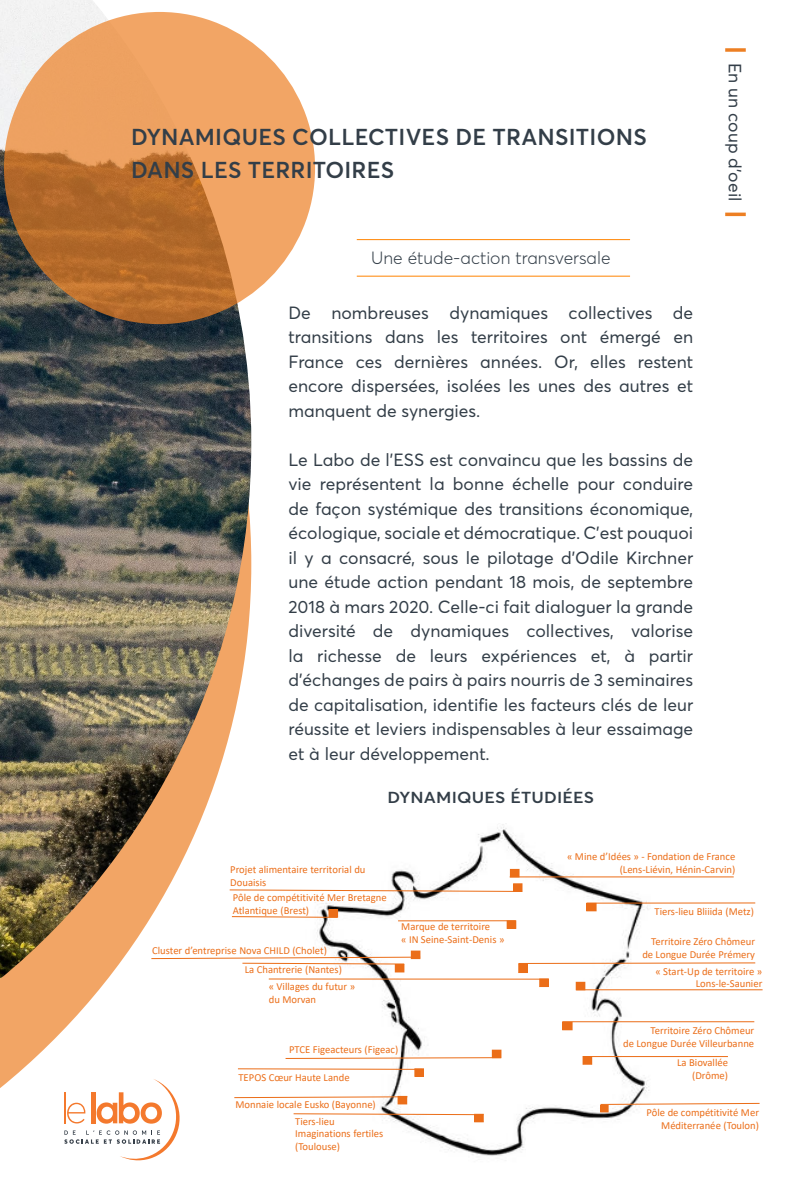
<style>
.page{position:relative;width:794px;height:1191px;background:#fff}
.page>*{position:absolute;margin:0;border:0;box-sizing:border-box;transform-origin:0 0}
.t1{font:600 22.75px/33.2px "Averta Std";letter-spacing:.01em;color:#333e48}
.t2{font:17.5px/24.5px "Averta Std";color:#333e48;text-align:justify}
.t3{font:300 17.5px "Averta Std";color:#333e48}
.t4{font:600 15.75px "Averta Std";letter-spacing:.01em;color:#333e48;scale:1.1 1}
.t5{font:10.67px/13px "Calibri";color:#eb6e19;text-align:right}
</style>
<div class="page">
<img style="left:305px;top:824px;width:353px;height:332px">
<div style="left:576px;top:982px;width:9px;height:7px;background:#eb6e19"></div>
<hr style="left:576px;top:989px;width:186px;height:1px;background:#eb6e19">
<div style="left:492px;top:1050px;width:9px;height:7px;background:#eb6e19"></div>
<div style="left:492px;top:1049px;width:9px;height:9px;border:1px solid #eb6e19"></div>
<svg style="left:290px;top:1057px;width:211px;height:1px"></svg>
<div style="left:510px;top:869px;width:9px;height:8px;background:#eb6e19"></div>
<hr style="left:510px;top:876px;width:223px;height:1px;background:#eb6e19">
<div style="left:562px;top:1022px;width:10px;height:7px;background:#eb6e19"></div>
<div style="left:562px;top:1022px;width:10px;height:8px;border:1px solid #eb6e19"></div>
<hr style="left:562px;top:1021px;width:192px;height:1px;background:#eb6e19">
<div style="left:398px;top:1096px;width:9px;height:8px;background:#eb6e19"></div>
<svg style="left:251px;top:1096px;width:157px;height:2px"></svg>
<div style="left:513px;top:883px;width:9px;height:8px;background:#eb6e19"></div>
<div style="left:513px;top:883px;width:9px;height:8px;border:1px solid #eb6e19"></div>
<svg style="left:251px;top:889px;width:271px;height:2px"></svg>
<div style="left:519px;top:963px;width:8px;height:9px;background:#eb6e19"></div>
<div style="left:518px;top:963px;width:10px;height:10px;border:1px solid #eb6e19"></div>
<svg style="left:518px;top:962px;width:237px;height:1px"></svg>
<div style="left:411px;top:951px;width:9px;height:7px;background:#eb6e19"></div>
<div style="left:411px;top:950px;width:9px;height:9px;border:1px solid #eb6e19"></div>
<div style="left:329px;top:909px;width:8px;height:8px;background:#eb6e19"></div>
<div style="left:328px;top:909px;width:10px;height:8px;border:1px solid #eb6e19"></div>
<svg style="left:251px;top:916px;width:87px;height:1px"></svg>
<div style="left:587px;top:903px;width:9px;height:7px;background:#eb6e19"></div>
<div style="left:586px;top:903px;width:10px;height:8px;border:1px solid #eb6e19"></div>
<hr style="left:586px;top:902px;width:169px;height:1px;background:#eb6e19">
<div style="left:583px;top:1056px;width:8px;height:8px;background:#eb6e19"></div>
<div style="left:582px;top:1056px;width:10px;height:8px;border:1px solid #eb6e19"></div>
<hr style="left:583px;top:1056px;width:145px;height:1px;background:#eb6e19">
<div style="left:415px;top:1068px;width:8px;height:8px;background:#eb6e19"></div>
<div style="left:414px;top:1068px;width:10px;height:8px;border:1px solid #eb6e19"></div>
<svg style="left:251px;top:1068px;width:171px;height:1px"></svg>
<div style="left:540px;top:979px;width:8px;height:7px;background:#eb6e19"></div>
<div style="left:539px;top:978px;width:10px;height:9px;border:1px solid #eb6e19"></div>
<hr style="left:269px;top:978px;width:279px;height:1px;background:#eb6e19">
<div style="left:507px;top:921px;width:9px;height:7px;background:#eb6e19"></div>
<hr style="left:398px;top:920px;width:118px;height:1px;background:#eb6e19">
<div style="left:395px;top:964px;width:9px;height:8px;background:#eb6e19"></div>
<svg style="left:251px;top:956px;width:169px;height:8px"></svg>
<div style="left:600px;top:1105px;width:8px;height:6px;background:#eb6e19"></div>
<div style="left:600px;top:1105px;width:8px;height:7px;border:1px solid #eb6e19"></div>
<svg style="left:600px;top:1103px;width:160px;height:1px"></svg>
<div style="left:474px;top:1114px;width:9px;height:7px;background:#eb6e19"></div>
<div style="left:474px;top:1114px;width:9px;height:8px;border:1px solid #eb6e19"></div>
<svg style="left:293px;top:1113px;width:190px;height:2px"></svg>
<svg style="left:0;top:979px;width:251px;height:182px"></svg>
<img style="left:0;top:0;width:251px;height:979px">
<svg style="left:4px;top:12px;width:311px;height:312px;background:#d88c4c"></svg>
<hr style="left:357px;top:276px;width:273px;height:1px;background:#ff8300">
<hr style="left:357px;top:239px;width:273px;height:1px;background:#ff8300">
<svg style="left:725px;top:48px;width:20px;height:4px"></svg>
<hr style="left:725px;top:213px;width:20px;height:3px;background:#ed7f23">
<h1 class="t1" style="left:131px;top:120px;width:517px">DYNAMIQUES COLLECTIVES DE TRANSITIONS<br>DANS LES TERRITOIRES</h1>
<p class="t3" style="left:371px;top:247px;width:241px">Une étude-action transversale</p>
<p class="t2" style="left:288px;top:300px;width:406px">De nombreuses dynamiques collectives de transitions dans les territoires ont émergé en France ces dernières années. Or, elles restent encore dispersées, isolées les unes des autres et manquent de synergies.</p>
<p class="t2" style="left:288px;top:447px;width:406px">Le Labo de l’ESS est convaincu que les bassins de vie représentent la bonne échelle pour conduire de façon systémique des transitions économique, écologique, sociale et démocratique. C’est pouquoi il y a consacré, sous le pilotage d’Odile Kirchner une étude action pendant 18 mois, de septembre 2018 à mars 2020. Celle-ci fait dialoguer la grande diversité de dynamiques collectives, valorise la richesse de leurs expériences et, à partir d’échanges de pairs à pairs nourris de 3 seminaires de capitalisation, identifie les facteurs clés de leur réussite et leviers indispensables à leur essaimage et à leur développement.</p>
<p class="t4" style="left:388px;top:787px;width:189px">DYNAMIQUES ÉTUDIÉES</p>
<p class="t2" style="left:747px;top:63px;width:140px;rotate:90deg">En un coup d’oeil</p>
<p class="t5" style="left:230px;top:862px;width:137px;text-align:left">Projet alimentaire territorial du<br>Douaisis</p>
<p class="t5" style="left:233px;top:890px;width:155px;text-align:left">Pôle de compétitivité Mer Bretagne<br>Atlantique (Brest)</p>
<p class="t5" style="left:152px;top:944px;width:176px">Cluster d’entreprise Nova CHILD (Cholet)</p>
<p class="t5" style="left:245px;top:962px;width:99px">La Chantrerie (Nantes)</p>
<p class="t5" style="left:269px;top:979px;width:88px;text-align:left">« Villages du futur » du Morvan</p>
<p class="t5" style="left:401px;top:919px;width:105px;text-align:left">Marque de territoire<br>« IN Seine-Saint-Denis »</p>
<p class="t5" style="left:289px;top:1042px;width:111px">PTCE Figeacteurs (Figeac)</p>
<p class="t5" style="left:567px;top:849px;width:170px">« Mine d’Idées » - Fondation de France (Lens-Liévin, Hénin-Carvin)</p>
<p class="t5" style="left:654px;top:904px;width:101px">Tiers-lieu Bliiida (Metz)</p>
<p class="t5" style="left:642px;top:935px;width:114px">Territoire Zéro Chômeur de Longue Durée Prémery</p>
<p class="t5" style="left:655px;top:964px;width:108px">« Start-Up de territoire »<br>Lons-le-Saunier</p>
<p class="t5" style="left:623px;top:1023px;width:133px">Territoire Zéro Chômeur<br>de Longue Durée Villeurbanne</p>
<p class="t5" style="left:677px;top:1056px;width:52px">La Biovallée</p>
<p class="t5" style="left:238px;top:1070px;width:113px">TEPOS Cœur Haute Lande</p>
<p class="t5" style="left:692px;top:1068px;width:37px">(Drôme)</p>
<p class="t5" style="left:235px;top:1097px;width:142px">Monnaie locale Eusko (Bayonne)</p>
<p class="t5" style="left:295px;top:1114px;width:90px;text-align:left">Tiers-lieu<br>Imaginations fertiles (Toulouse)</p>
<p class="t5" style="left:646px;top:1106px;width:114px">Pôle de compétitivité Mer<br>Méditerranée (Toulon)</p>
</div>
